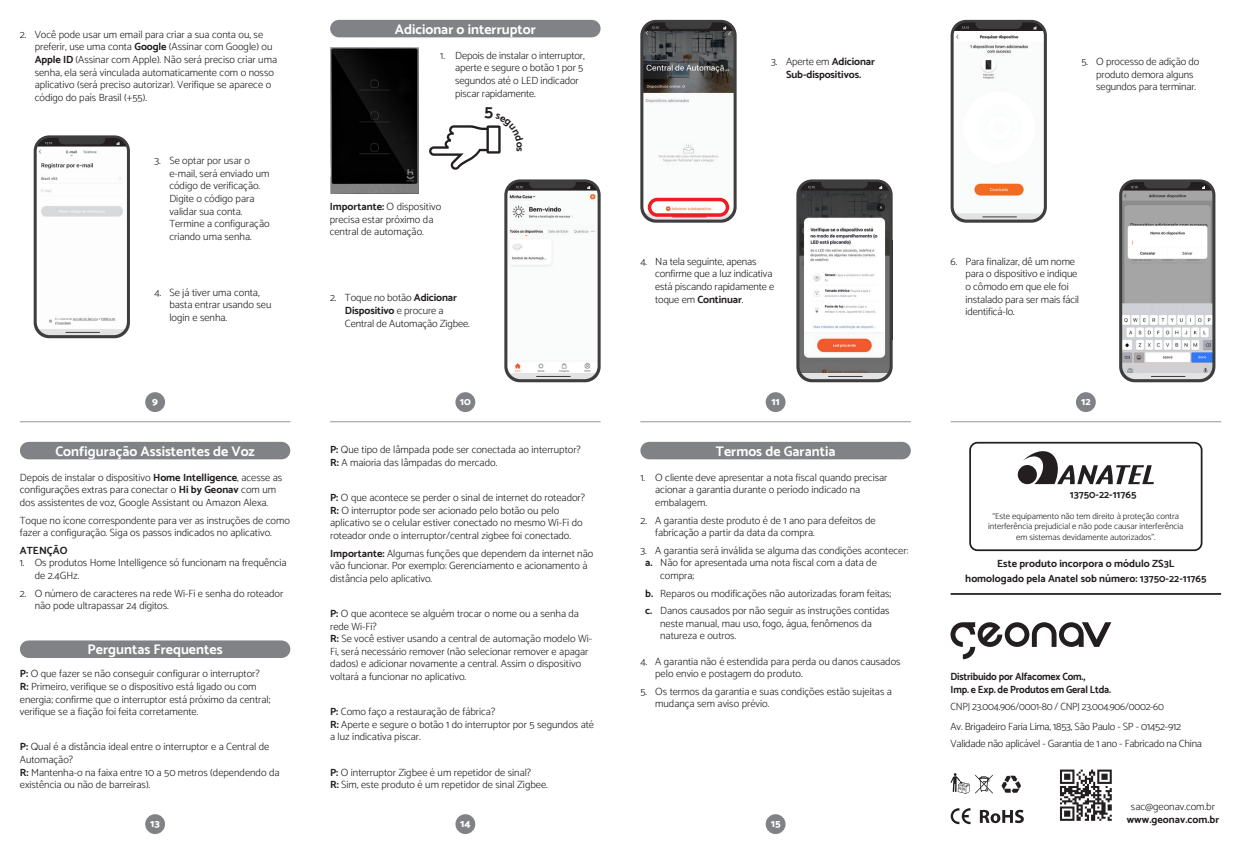
<style>
.page{position:relative;width:1241px;height:844px;background:#fff}
.page>*{position:absolute;margin:0;border:0;box-sizing:border-box;transform-origin:0 0}
.t1{font:700 14px "Catamaran";color:#fff}
.t2{font:300 10.5px/12.6px "Catamaran";color:#231f20}
.t3{font:700 10.5px/12.6px "Catamaran";color:#231f20;text-align:center}
.t4{font:300 10.5px/17.5px "Catamaran";letter-spacing:-.02em;color:#231f20}
.t5{font:700 10.5px/12.6px "Catamaran";letter-spacing:-.02em;color:#231f20;scale:.95 1}
.t6{font:300 10.5px "Catamaran";letter-spacing:-.02em;color:#231f20;scale:.95 1}
.t7{font:800 10.5px "Catamaran";color:#fff}
.t8{font:300 8.75px/10.5px "Catamaran";color:#231f20;text-align:center}
.s1{font-weight:700}
.s2{font-weight:300}
</style>
<div class="page">
<svg style="left:34px;top:135px;width:96px;height:203px"></svg>
<svg style="left:504px;top:179px;width:96px;height:203px"></svg>
<div style="left:339px;top:20px;width:252px;height:17px;background:#808285"></div>
<div style="left:29px;top:441px;width:252px;height:18px;background:#808285"></div>
<div style="left:649px;top:441px;width:253px;height:18px;background:#808285"></div>
<div style="left:29px;top:640px;width:252px;height:17px;background:#808285"></div>
<img style="left:330px;top:47px;width:88px;height:146px">
<svg style="left:950px;top:20px;width:96px;height:203px"></svg>
<svg style="left:796px;top:179px;width:96px;height:203px"></svg>
<svg style="left:1119px;top:179px;width:96px;height:203px"></svg>
<svg style="left:640px;top:20px;width:96px;height:203px"></svg>
<div style="left:647px;top:198px;width:82px;height:19px;border:4px solid #ee1d23;border-radius:8px"></div>
<svg style="left:1001px;top:775px;width:19px;height:18px"></svg>
<svg style="left:950px;top:808px;width:20px;height:15px"></svg>
<svg style="left:979px;top:809px;width:44px;height:13px"></svg>
<svg style="left:950px;top:773px;width:42px;height:20px"></svg>
<svg style="left:1060px;top:769px;width:52px;height:52px"></svg>
<svg style="left:1060px;top:769px;width:51px;height:51px"></svg>
<svg style="left:950px;top:622px;width:161px;height:37px"></svg>
<div style="left:969px;top:441px;width:233px;height:110px;border:2px solid #231f20;border-radius:7px"></div>
<svg style="left:1017px;top:465px;width:19px;height:19px"></svg>
<svg style="left:1022px;top:451px;width:131px;height:33px"></svg>
<hr style="left:950px;top:593px;width:270px;height:1px;background:#231f20">
<hr style="left:20px;top:421px;width:270px;height:1px;background:#939598">
<hr style="left:330px;top:421px;width:270px;height:1px;background:#939598">
<hr style="left:640px;top:421px;width:270px;height:1px;background:#939598">
<hr style="left:950px;top:421px;width:270px;height:1px;background:#939598">
<div style="left:455px;top:392px;width:20px;height:20px;background:#808285;border-radius:50%"></div>
<div style="left:145px;top:392px;width:20px;height:20px;background:#808285;border-radius:50%"></div>
<div style="left:765px;top:392px;width:20px;height:20px;background:#808285;border-radius:50%"></div>
<div style="left:1075px;top:392px;width:20px;height:20px;background:#808285;border-radius:50%"></div>
<div style="left:455px;top:814px;width:20px;height:19px;background:#808285;border-radius:50%"></div>
<div style="left:765px;top:814px;width:20px;height:19px;background:#808285;border-radius:50%"></div>
<div style="left:145px;top:814px;width:20px;height:19px;background:#808285;border-radius:50%"></div>
<svg style="left:429px;top:125px;width:72px;height:45px"></svg>
<p class="t2" style="left:35px;top:28px;width:244px;text-indent:-15px">2. Você pode usar um email para criar a sua conta ou, se preferir, use uma conta <span class="s1">Google</span> (Assinar com Google) ou <span class="s1">Apple ID</span> (Assinar com Apple). Não será preciso criar uma senha, ela será vinculada automaticamente com o nosso aplicativo (será preciso autorizar). Verifique se aparece o código do país Brasil (+55).</p>
<p class="t2" style="left:169px;top:154px;width:102px;text-indent:-15px">3. Se optar por usar o e-mail, será enviado um código de verificação.<br>Digite o código para validar sua conta.<br>Termine a configuração criando uma senha.</p>
<p class="t2" style="left:169px;top:285px;width:104px;text-indent:-15px">4. Se já tiver uma conta, basta entrar usando seu login e senha.</p>
<h1 class="t1" style="left:395px;top:18px;width:143px">Adicionar o interruptor</h1>
<p class="t2" style="left:455px;top:49px;width:131px;text-indent:-15px">1. Depois de instalar o interruptor, aperte e segure o botão 1 por 5 segundos até o LED indicador piscar rapidamente.</p>
<p class="t2" style="left:330px;top:200px;width:113px"><span class="s1">Importante:</span> O dispositivo precisa estar próximo da central de automação.</p>
<p class="t2" style="left:345px;top:291px;width:126px;text-indent:-15px">2. Toque no botão <span class="s1">Adicionar<br>Dispositivo</span> e procure a<br>Central de Automação Zigbee.</p>
<p class="t3" style="left:771px;top:55px;width:105px"><span class="s2">3. Aperte em</span> Adicionar<br>Sub-dispositivos.</p>
<p class="t2" style="left:655px;top:254px;width:121px;text-indent:-15px">4. Na tela seguinte, apenas confirme que a luz indicativa está piscando rapidamente e toque em <span class="s1">Continuar</span>.</p>
<p class="t2" style="left:1096px;top:55px;width:104px;text-indent:-15px">5. O processo de adição do produto demora alguns segundos para terminar.</p>
<p class="t2" style="left:965px;top:254px;width:115px;text-indent:-15px">6. Para finalizar, dê um nome para o dispositivo e indique o cômodo em que ele foi instalado para ser mais fácil identificá-lo.</p>
<p class="t7" style="left:152px;top:393px;width:7px">9</p>
<p class="t7" style="left:460px;top:393px;width:12px">10</p>
<p class="t7" style="left:771px;top:393px;width:10px">11</p>
<p class="t7" style="left:1080px;top:393px;width:11px">12</p>
<h1 class="t1" style="left:55px;top:440px;width:201px">Configuração Assistentes de Voz</h1>
<p class="t2" style="left:20px;top:470px;width:264px">Depois de instalar o dispositivo <span class="s1">Home Intelligence</span>, acesse as configurações extras para conectar o <span class="s1">Hi by Geonav</span> com um dos assistentes de voz, Google Assistant ou Amazon Alexa.</p>
<p class="t2" style="left:20px;top:513px;width:271px">Toque no ícone correspondente para ver as instruções de como fazer a configuração. Siga os passos indicados no aplicativo.</p>
<p class="t3" style="left:20px;top:543px;width:49px">ATENÇÃO</p>
<p class="t2" style="left:35px;top:556px;width:253px;text-indent:-15px">1. Os produtos Home Intelligence só funcionam na frequência de 2.4GHz.</p>
<p class="t2" style="left:35px;top:586px;width:250px;text-indent:-15px">2. O número de caracteres na rede Wi-Fi e senha do roteador não pode ultrapassar 24 dígitos.</p>
<h1 class="t1" style="left:88px;top:638px;width:136px">Perguntas Frequentes</h1>
<p class="t2" style="left:20px;top:667px;width:252px"><span class="s1">P:</span> O que fazer se não conseguir configurar o interruptor?<br><span class="s1">R:</span> Primeiro, verifique se o dispositivo está ligado ou com energia; confirme que o interruptor está próximo da central; verifique se a fiação foi feita corretamente.</p>
<p class="t2" style="left:20px;top:740px;width:261px"><span class="s1">P:</span> Qual é a distância ideal entre o interruptor e a Central de Automação?<br><span class="s1">R:</span> Mantenha-o na faixa entre 10 a 50 metros (dependendo da existência ou não de barreiras).</p>
<p class="t2" style="left:330px;top:443px;width:252px"><span class="s1">P:</span> Que tipo de lâmpada pode ser conectada ao interruptor?<br><span class="s1">R:</span> A maioria das lâmpadas do mercado.</p>
<p class="t2" style="left:330px;top:491px;width:256px"><span class="s1">P:</span> O que acontece se perder o sinal de internet do roteador?<br><span class="s1">R:</span> O interruptor pode ser acionado pelo botão ou pelo aplicativo se o celular estiver conectado no mesmo Wi-Fi do roteador onde o interruptor/central zigbee foi conectado.</p>
<p class="t2" style="left:330px;top:546px;width:265px"><span class="s1">Importante:</span> Algumas funções que dependem da internet não vão funcionar. Por exemplo: Gerenciamento e acionamento à distância pelo aplicativo.</p>
<p class="t2" style="left:330px;top:606px;width:263px"><span class="s1">P:</span> O que acontece se alguém trocar o nome ou a senha da rede Wi-Fi?<br><span class="s1">R:</span> Se você estiver usando a central de automação modelo Wi-Fi, será necessário remover (não selecionar remover e apagar dados) e adicionar novamente a central. Assim o dispositivo voltará a funcionar no aplicativo.</p>
<p class="t2" style="left:330px;top:704px;width:265px"><span class="s1">P:</span> Como faço a restauração de fábrica?<br><span class="s1">R:</span> Aperte e segure o botão 1 do interruptor por 5 segundos até a luz indicativa piscar.</p>
<p class="t2" style="left:330px;top:765px;width:219px"><span class="s1">P:</span> O interruptor Zigbee é um repetidor de sinal?<br><span class="s1">R:</span> Sim, este produto é um repetidor de sinal Zigbee.</p>
<h1 class="t1" style="left:715px;top:440px;width:121px">Termos de Garantia</h1>
<p class="t2" style="left:655px;top:470px;width:234px;text-indent:-15px">1. O cliente deve apresentar a nota fiscal quando precisar acionar a garantia durante o período indicado na embalagem.</p>
<p class="t2" style="left:655px;top:513px;width:222px;text-indent:-15px">2. A garantia deste produto é de 1 ano para defeitos de fabricação a partir da data da compra.</p>
<p class="t2" style="left:640px;top:543px;width:269px">3. A garantia será inválida se alguma das condições acontecer:</p>
<p class="t2" style="left:645px;top:556px;width:233px"><span class="s1">a.</span> Não for apresentada uma nota fiscal com a data de</p>
<p class="t2" style="left:660px;top:568px;width:36px">compra;</p>
<p class="t2" style="left:645px;top:584px;width:247px;line-height:17.5px"><span class="s1">b.</span> Reparos ou modificações não autorizadas foram feitas; <span class="s1">c.</span> Danos causados por não seguir as instruções contidas</p>
<p class="t2" style="left:660px;top:616px;width:213px">neste manual, mau uso, fogo, água, fenômenos da natureza e outros.</p>
<p class="t2" style="left:655px;top:654px;width:247px;text-indent:-15px">4. A garantia não é estendida para perda ou danos causados pelo envio e postagem do produto.</p>
<p class="t2" style="left:655px;top:684px;width:238px;text-indent:-15px">5. Os termos da garantia e suas condições estão sujeitas a mudança sem aviso prévio.</p>
<p class="t7" style="left:150px;top:815px;width:11px">13</p>
<p class="t7" style="left:460px;top:815px;width:12px">14</p>
<p class="t7" style="left:770px;top:815px;width:11px">15</p>
<p class="t3" style="left:1069px;top:488px;width:68px">13750-22-11765</p>
<p class="t8" style="left:988px;top:510px;width:197px">“Este equipamento não tem direito à proteção contra interferência prejudicial e não pode causar interferência em sistemas devidamente autorizados”.</p>
<p class="t3" style="left:965px;top:556px;width:243px;line-height:14.2px">Este produto incorpora o módulo ZS3L<br>homologado pela Anatel sob número: 13750-22-11765</p>
<p class="t5" style="left:950px;top:669px;width:170px">Distribuido por Alfacomex Com.,<br>Imp. e Exp. de Produtos em Geral Ltda.</p>
<p class="t6" style="left:950px;top:698px;width:226px">CNPJ 23.004.906/0001-80 / CNPJ 23.004.906/0002-60</p>
<p class="t4" style="left:950px;top:717px;width:253px">Av. Brigadeiro Faria Lima, 1853, São Paulo - SP - 01452-912<br>Validade não aplicável - Garantia de 1 ano - Fabricado na China</p>
<p class="t2" style="left:1130px;top:799px;width:85px">sac@geonav.com.br</p>
<p class="t3" style="left:1126px;top:812px;width:94px">www.geonav.com.br</p>
</div>
